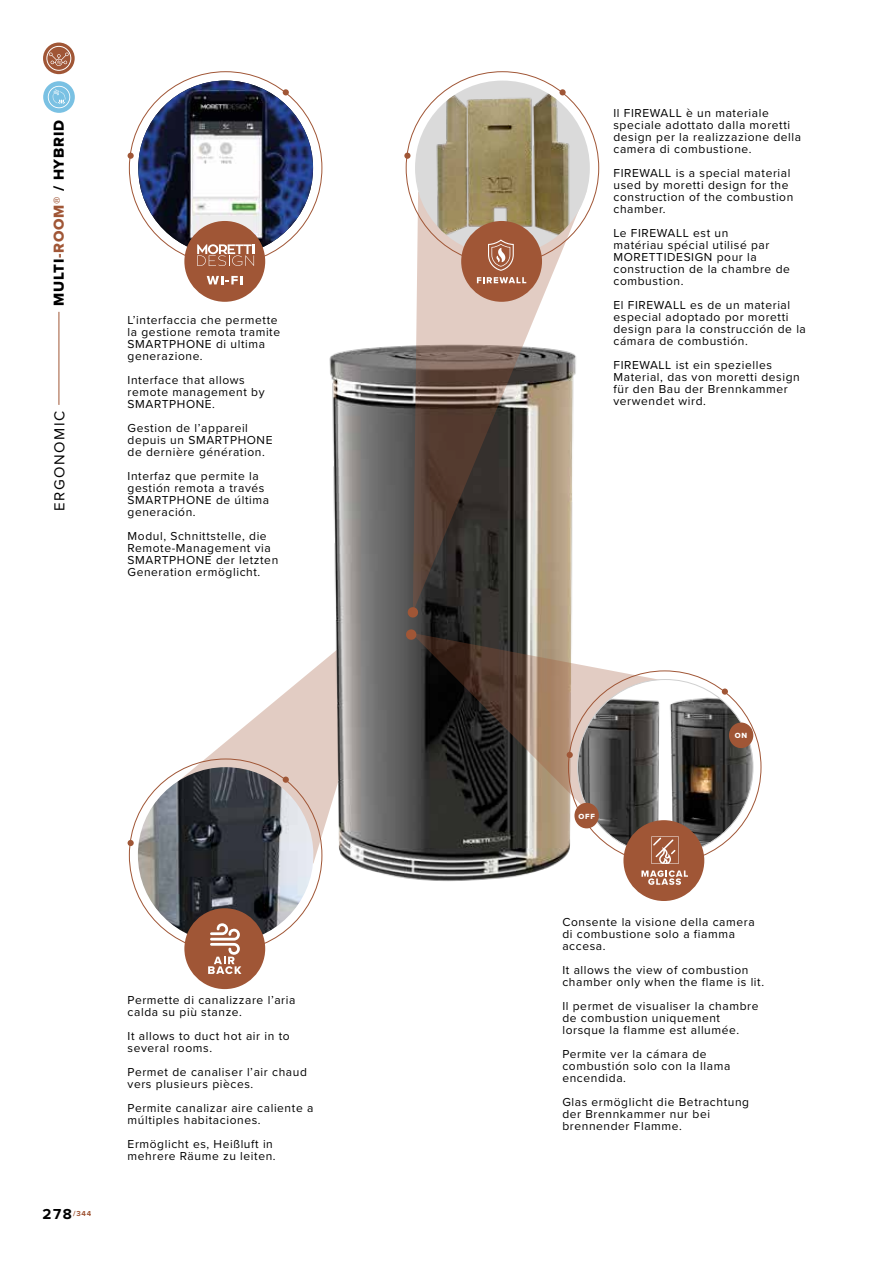
<style>
.page{position:relative;width:893px;height:1263px;background:#fff}
.page>*{position:absolute;margin:0;border:0;box-sizing:border-box;transform-origin:0 0}
.t1{font:15px "Proxima Nova Extrabld";letter-spacing:.05em;color:#000}
.t2{font:15px "Proxima Nova";letter-spacing:.1em;color:#000}
.t3{font:12px/12px "Proxima Nova";letter-spacing:.05em;color:#000}
.t4{font:7.8px "Proxima Nova Extrabld";color:#fff}
.t5{font:700 7.5px "Proxima Nova";color:#a05636}
.s1{color:#a05636}
.s2{font-size:15px;color:#000}
</style>
<div class="page">
<hr style="left:59px;top:312px;width:1px;height:93px;background:#a05636">
<svg style="left:43px;top:81px;width:32px;height:32px"></svg>
<svg style="left:48px;top:86px;width:22px;height:22px"></svg>
<svg style="left:43px;top:43px;width:32px;height:31px"></svg>
<svg style="left:46px;top:46px;width:25px;height:25px"></svg>
<svg style="left:172px;top:671px;width:139px;height:163px"></svg>
<img style="left:311px;top:345px;width:261px;height:556px">
<svg style="left:283px;top:89px;width:6px;height:6px"></svg>
<svg style="left:128px;top:153px;width:6px;height:6px"></svg>
<img style="left:138px;top:81px;width:175px;height:174px;border-radius:87px">
<div style="left:184px;top:221px;width:81px;height:81px;background:#a05636;border-radius:50%"></div>
<svg style="left:197px;top:244px;width:57px;height:22px"></svg>
<svg style="left:207px;top:276px;width:35px;height:8px"></svg>
<svg style="left:413px;top:192px;width:174px;height:420px;background:#90847b"></svg>
<svg style="left:407px;top:606px;width:12px;height:12px"></svg>
<svg style="left:404px;top:153px;width:6px;height:6px"></svg>
<div style="left:415px;top:81px;width:175px;height:174px;background:#dadada;border-radius:50%"></div>
<img style="left:432px;top:81px;width:142px;height:174px">
<div style="left:461px;top:221px;width:81px;height:81px;background:#a05636;border-radius:50%"></div>
<svg style="left:488px;top:239px;width:26px;height:32px"></svg>
<svg style="left:477px;top:277px;width:49px;height:6px"></svg>
<svg style="left:411px;top:633px;width:262px;height:203px;background:#6b6158"></svg>
<svg style="left:405px;top:629px;width:12px;height:11px"></svg>
<svg style="left:567px;top:752px;width:6px;height:6px"></svg>
<img style="left:671px;top:679px;width:82px;height:176px">
<img style="left:578px;top:679px;width:93px;height:176px">
<div style="left:574px;top:803px;width:25px;height:25px;background:#a05636;border-radius:50%"></div>
<div style="left:729px;top:722px;width:24px;height:26px;background:#a05636;border-radius:50%"></div>
<div style="left:623px;top:820px;width:81px;height:81px;background:#a05636;border-radius:50%"></div>
<svg style="left:651px;top:836px;width:28px;height:28px"></svg>
<svg style="left:641px;top:870px;width:47px;height:15px"></svg>
<div style="left:283px;top:776px;width:6px;height:7px;background:#a05636;border-radius:50%"></div>
<svg style="left:128px;top:840px;width:6px;height:6px"></svg>
<img style="left:138px;top:767px;width:175px;height:176px;border-radius:88px">
<div style="left:184px;top:908px;width:81px;height:81px;background:#a05636;border-radius:50%"></div>
<svg style="left:208px;top:923px;width:33px;height:51px"></svg>
<p class="t1" style="left:48px;top:306px;width:187px;rotate:-90deg">MULTI<span class="s1">-ROOM®</span> / HYBRID</p>
<p class="t2" style="left:48px;top:511px;width:101px;rotate:-90deg">ERGONOMIC</p>
<p class="t3" style="left:128px;top:313px;width:154px">L’interfaccia che permette la gestione remota tramite<br>SMARTPHONE di ultima generazione.</p>
<p class="t3" style="left:128px;top:373px;width:139px">Interface that allows remote management by<br>SMARTPHONE.</p>
<p class="t3" style="left:128px;top:421px;width:146px">Gestion de l’appareil depuis un SMARTPHONE de dernière génération.</p>
<p class="t3" style="left:128px;top:469px;width:143px">Interfaz que permite la gestión remota a través<br>SMARTPHONE de última generación.</p>
<p class="t3" style="left:128px;top:529px;width:152px">Modul, Schnittstelle, die<br>Remote-Management via<br>SMARTPHONE der letzten<br>Generation ermöglicht.</p>
<p class="t5" style="left:43px;top:1207px;width:50px"><span class="s2">278</span>/344</p>
<p class="t3" style="left:128px;top:993px;width:169px">Permette di canalizzare l’aria calda su più stanze.</p>
<p class="t3" style="left:128px;top:1029px;width:164px">It allows to duct hot air in to several rooms.</p>
<p class="t3" style="left:128px;top:1065px;width:181px">Permet de canaliser l’air chaud vers plusieurs pièces.</p>
<p class="t3" style="left:128px;top:1101px;width:187px">Permite canalizar aire caliente a múltiples habitaciones.</p>
<p class="t3" style="left:128px;top:1137px;width:150px">Ermöglicht es, Heißluft in mehrere Räume zu leiten.</p>
<p class="t3" style="left:613px;top:106px;width:189px">Il FIREWALL è un materiale speciale adottato dalla moretti design per la realizzazione della camera di combustione.</p>
<p class="t3" style="left:613px;top:166px;width:181px">FIREWALL is a special material used by moretti design for the construction of the combustion chamber.</p>
<p class="t3" style="left:613px;top:226px;width:178px">Le FIREWALL est un<br>matériau spécial utilisé par<br>MORETTIDESIGN pour la construction de la chambre de combustion.</p>
<p class="t3" style="left:613px;top:298px;width:194px">El FIREWALL es de un material especial adoptado por moretti design para la construcción de la cámara de combustión.</p>
<p class="t3" style="left:613px;top:358px;width:188px">FIREWALL ist ein spezielles<br>Material, das von moretti design für den Bau der Brennkammer verwendet wird.</p>
<p class="t4" style="left:578px;top:811px;width:18px">OFF</p>
<p class="t4" style="left:735px;top:730px;width:14px">ON</p>
<p class="t3" style="left:562px;top:915px;width:194px">Consente la visione della camera di combustione solo a fiamma accesa.</p>
<p class="t3" style="left:562px;top:963px;width:203px">It allows the view of combustion chamber only when the flame is lit.</p>
<p class="t3" style="left:562px;top:999px;width:198px">Il permet de visualiser la chambre de combustion uniquement lorsque la flamme est allumée.</p>
<p class="t3" style="left:562px;top:1047px;width:170px">Permite ver la cámara de combustión solo con la llama encendida.</p>
<p class="t3" style="left:562px;top:1095px;width:188px">Glas ermöglicht die Betrachtung der Brennkammer nur bei brennender Flamme.</p>
</div>
